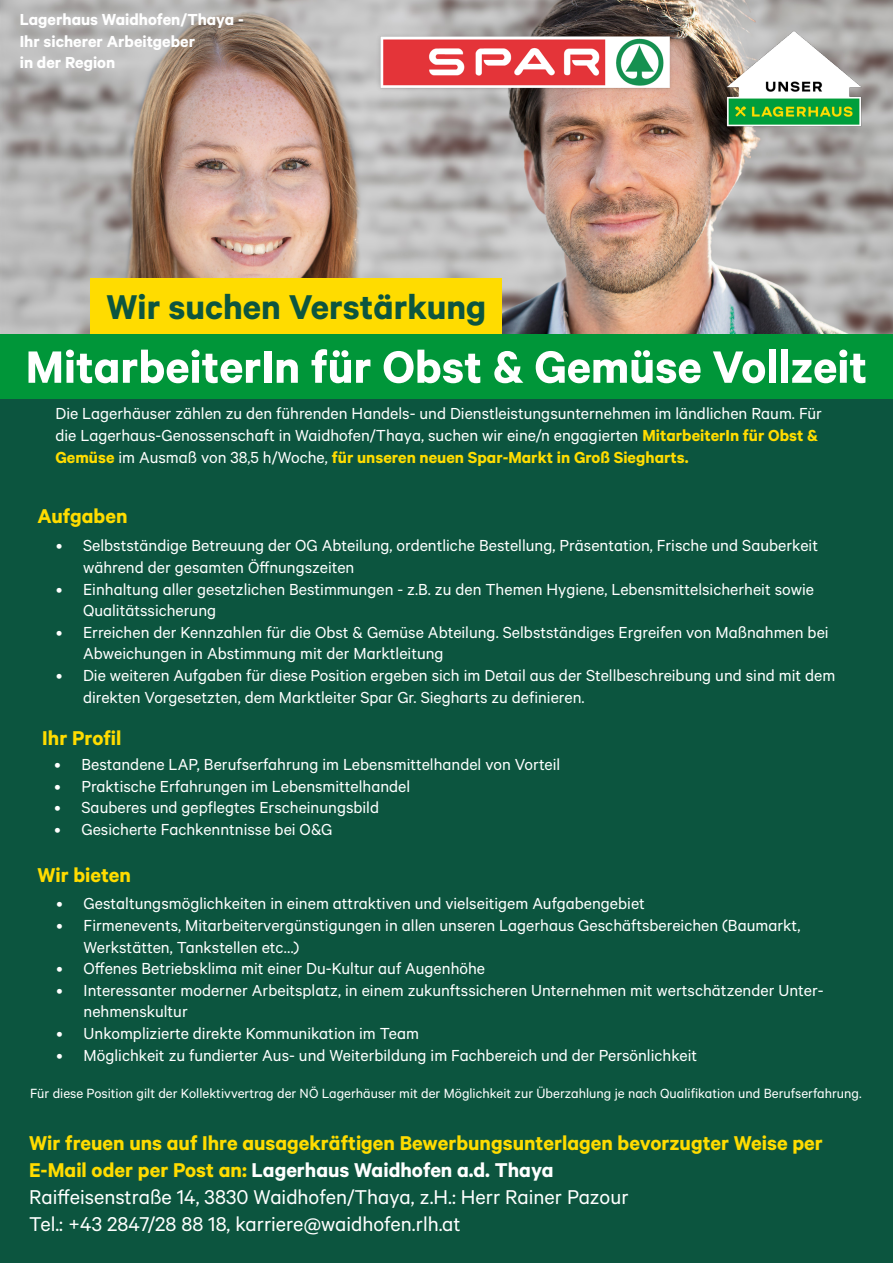
<style>
.page{position:relative;width:893px;height:1263px;background:#fff}
.page>*{position:absolute;margin:0;border:0;box-sizing:border-box;transform-origin:0 0}
.t1{font:51px "Calibre LH Headline";color:#fff}
.t2{font:38.7px "Calibre LH Headline";color:#0c553f}
.t3{font:22.5px "Calibre LH";color:#fff}
.t4{font:22.5px "Calibre LH Headline";color:#ffdc00}
.t5{font:22.5px "Calibre LH Headline";color:#fff}
.t6{font:18px/21.6px "Calibre LH";color:#fff}
.t7{font:18px "Calibre LH Headline";color:#fff}
.t8{font:15px "Calibre LH";color:#fff}
.s1{font-family:"Calibre LH Headline";color:#ffdc00}
.s2{font-family:"Calibre LH Headline";color:#ffdc01}
.s3{color:#ffdc00}
</style>
<div class="page">
<img style="left:0;top:0;width:893px;height:334px">
<div style="left:0;top:374px;width:893px;height:889px;background:#0c553f"></div>
<div style="left:91px;top:279px;width:411px;height:55px;background:#ffdc00"></div>
<img style="left:699px;top:17px;width:190px;height:150px">
<div style="left:0;top:334px;width:893px;height:64px;background:#009639"></div>
<img style="left:365px;top:17px;width:314px;height:90px">
<p class="t7" style="left:20px;top:9px;width:225px">Lagerhaus Waidhofen/Thaya -</p>
<p class="t7" style="left:20px;top:30px;width:177px">Ihr sicherer Arbeitgeber</p>
<p class="t7" style="left:20px;top:52px;width:97px">in der Region</p>
<p class="t2" style="left:106px;top:284px;width:381px">Wir suchen Verstärkung</p>
<p class="t1" style="left:26px;top:336px;width:843px">MitarbeiterIn für Obst &amp; Gemüse Vollzeit</p>
<p class="t6" style="left:55px;top:402px;width:768px">Die Lagerhäuser zählen zu den führenden Handels- und Dienstleistungsunternehmen im ländlichen Raum. Für die Lagerhaus-Genossenschaft in Waidhofen/Thaya, suchen wir eine/n engagierten <span class="s1">MitarbeiterIn für Obst &amp;<br>Gemüse</span> im Ausmaß von 38,5 h/Woche, <span class="s2">für unseren neuen Spar-Markt in Groß Siegharts.</span></p>
<p class="t4" style="left:37px;top:502px;width:92px">Aufgaben</p>
<p class="t6" style="left:83px;top:534px;width:736px;text-indent:-27px">• Selbstständige Betreuung der OG Abteilung, ordentliche Bestellung, Präsentation, Frische und Sauberkeit während der gesamten Öffnungszeiten</p>
<p class="t6" style="left:83px;top:577px;width:732px;text-indent:-27px">• Einhaltung aller gesetzlichen Bestimmungen - z.B. zu den Themen Hygiene, Lebensmittelsicherheit sowie<br>Qualitätssicherung</p>
<p class="t6" style="left:83px;top:621px;width:747px;text-indent:-27px">• Erreichen der Kennzahlen für die Obst &amp; Gemüse Abteilung. Selbstständiges Ergreifen von Maßnahmen bei<br>Abweichungen in Abstimmung mit der Marktleitung</p>
<p class="t6" style="left:83px;top:664px;width:754px;text-indent:-27px">• Die weiteren Aufgaben für diese Position ergeben sich im Detail aus der Stellbeschreibung und sind mit dem direkten Vorgesetzten, dem Marktleiter Spar Gr. Siegharts zu definieren.</p>
<p class="t4" style="left:42px;top:724px;width:81px">Ihr Profil</p>
<p class="t6" style="left:54px;top:753px;width:507px">• Bestandene LAP, Berufserfahrung im Lebensmittelhandel von Vorteil</p>
<p class="t6" style="left:54px;top:774px;width:357px">• Praktische Erfahrungen im Lebensmittelhandel</p>
<p class="t6" style="left:54px;top:796px;width:326px">• Sauberes und gepflegtes Erscheinungsbild</p>
<p class="t6" style="left:54px;top:818px;width:279px">• Gesicherte Fachkenntnisse bei O&amp;G</p>
<p class="t4" style="left:37px;top:862px;width:95px">Wir bieten</p>
<p class="t6" style="left:57px;top:892px;width:590px">• Gestaltungsmöglichkeiten in einem attraktiven und vielseitigem Aufgabengebiet</p>
<p class="t6" style="left:84px;top:914px;width:718px;text-indent:-27px">• Firmenevents, Mitarbeitervergünstigungen in allen unseren Lagerhaus Geschäftsbereichen (Baumarkt,<br>Werkstätten, Tankstellen etc…)</p>
<p class="t6" style="left:57px;top:957px;width:430px">• Offenes Betriebsklima mit einer Du-Kultur auf Augenhöhe</p>
<p class="t6" style="left:84px;top:979px;width:741px;text-indent:-27px">• Interessanter moderner Arbeitsplatz, in einem zukunftssicheren Unternehmen mit wertschätzender Unter&shy;nehmenskultur</p>
<p class="t6" style="left:57px;top:1022px;width:364px">• Unkomplizierte direkte Kommunikation im Team</p>
<p class="t6" style="left:57px;top:1043px;width:642px">• Möglichkeit zu fundierter Aus- und Weiterbildung im Fachbereich und der Persönlichkeit</p>
<p class="t8" style="left:30px;top:1085px;width:833px">Für diese Position gilt der Kollektivvertrag der NÖ Lagerhäuser mit der Möglichkeit zur Überzahlung je nach Qualifikation und Berufserfahrung.</p>
<p class="t4" style="left:29px;top:1129px;width:795px">Wir freuen uns auf Ihre ausagekräftigen Bewerbungsunterlagen bevorzugter Weise per</p>
<p class="t5" style="left:29px;top:1156px;width:526px"><span class="s3">E-Mail oder per Post an:</span> Lagerhaus Waidhofen a.d. Thaya</p>
<p class="t3" style="left:29px;top:1184px;width:601px">Raiffeisenstraße 14, 3830 Waidhofen/Thaya, z.H.: Herr Rainer Pazour</p>
<p class="t3" style="left:29px;top:1211px;width:433px">Tel.: +43 2847/28 88 18, karriere@waidhofen.rlh.at</p>
</div>
